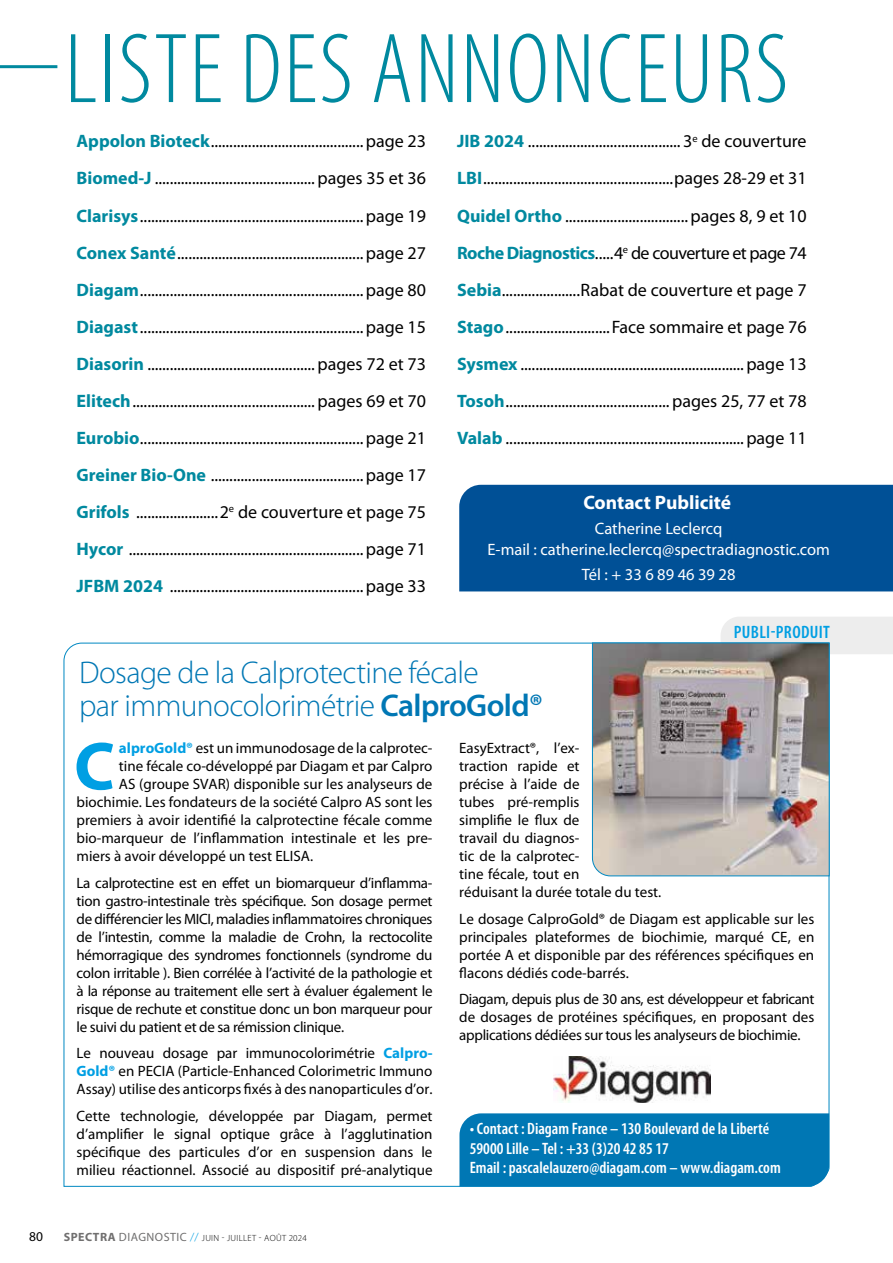
<style>
.page{position:relative;width:893px;height:1263px;background:#fff}
.page>*{position:absolute;margin:0;border:0;box-sizing:border-box;transform-origin:0 0}
.t1{font:300 condensed 100.5px "Myriad Pro";letter-spacing:.02em;color:#00899f}
.t2{font:700 68.4px "Myriad Pro";color:#009fe3}
.t3{font:300 31.5px/33px "Myriad Pro";letter-spacing:-.02em;color:#0077b4}
.t4{font:700 19.5px "Myriad Pro";color:#fff}
.t5{font:18px/37px "Myriad Pro";color:#000;text-align:justify}
.t6{font:600 condensed 18px "Myriad Pro";letter-spacing:.02em;color:#009fe3}
.t7{font:600 condensed 16.5px/19.5px "Myriad Pro";color:#fff}
.t8{font:16.5px/21px "Myriad Pro";color:#fff;text-align:center}
.t9{font:15px/18px "Myriad Pro";color:#000;text-align:justify}
.t10{font:13.5px "Myriad Pro";color:#000}
.t11{font:300 9px "Myriad Pro";letter-spacing:.04em;color:#000}
.s1{font-weight:700;color:#00899f}
.s2{font-weight:600}
.s3{font-weight:700;color:#009fe3}
.s4{font-weight:700;font-size:12px;color:#706f6f}
.s5{font-weight:400;font-size:12px;color:#706f6f}
.s6{font-size:12px;color:#009fe3}
</style>
<div class="page">
<div style="left:459px;top:485px;width:434px;height:106px;background:#005096"></div>
<hr style="left:0;top:65px;width:57px;height:3px;background:#00899f">
<div style="left:721px;top:617px;width:172px;height:37px;background:#ededed"></div>
<svg style="left:64px;top:643px;width:765px;height:544px"></svg>
<div style="left:459px;top:1113px;width:370px;height:73px;background:#0077b4"></div>
<img style="left:592px;top:642px;width:238px;height:234px">
<img style="left:553px;top:1057px;width:158px;height:45px">
<h1 class="t1" style="left:65px;top:9px;width:725px">LISTE DES ANNONCEURS</h1>
<p class="t5" style="left:77px;top:123px;width:351px"><span class="s1">Appolon Bioteck</span>.........................................page 23<br><span class="s1">Biomed-J</span> ...........................................pages 35 et 36<br><span class="s1">Clarisys</span>............................................................page 19<br><span class="s1">Conex Santé</span>..................................................page 27<br><span class="s1">Diagam</span>............................................................page 80<br><span class="s1">Diagast</span>............................................................page 15<br><span class="s1">Diasorin</span> .............................................pages 72 et 73<br><span class="s1">Elitech</span>.................................................pages 69 et 70<br><span class="s1">Eurobio</span>............................................................page 21<br><span class="s1">Greiner Bio-One</span> .........................................page 17<br><span class="s1">Grifols</span> ......................2<sup>e</sup> de couverture et page 75<br><span class="s1">Hycor</span> ...............................................................page 71<br><span class="s1">JFBM 2024</span> ....................................................page 33</p>
<p class="t5" style="left:457px;top:123px;width:351px"><span class="s1">JIB 2024</span> ......................................... 3<sup>e</sup> de couverture <span class="s1">LBI</span>...................................................pages 28-29 et 31<br><span class="s1">Quidel Ortho</span> .................................pages 8, 9 et 10<br><span class="s1">Roche Diagnostics</span>.....4<sup>e</sup> de couverture et page 74<br><span class="s1">Sebia</span>.....................Rabat de couverture et page 7<br><span class="s1">Stago</span>............................Face sommaire et page 76<br><span class="s1">Sysmex</span> ............................................................page 13<br><span class="s1">Tosoh</span>............................................ pages 25, 77 et 78<br><span class="s1">Valab</span> ................................................................page 11</p>
<h3 class="t4" style="left:583px;top:489px;width:149px">Contact Publicité</h3>
<p class="t8" style="left:487px;top:518px;width:344px">Catherine Leclercq<br>E-mail : catherine.leclercq@spectradiagnostic.com</p>
<p class="t8" style="left:582px;top:564px;width:155px">Tél : + 33 6 89 46 39 28</p>
<p class="t6" style="left:734px;top:621px;width:98px">PUBLI-PRODUIT</p>
<h3 class="t3" style="left:79px;top:655px;width:465px">Dosage de la Calprotectine fécale<br>par immunocolorimétrie <span class="s2">CalproGold®</span></h3>
<h2 class="t2" style="left:74px;top:722px;width:42px">C</h2>
<p class="t9" style="left:119px;top:739px;width:315px"><span class="s3">alproGold®</span> est un immunodosage de la calprotec-</p>
<p class="t9" style="left:459px;top:739px;width:204px;text-align:left">EasyExtract®, l’ex-<br>traction rapide et<br>précise à l’aide de<br>tubes pré-remplis<br>simplifie le flux de<br>travail du diagnos-<br>tic de la calprotec-<br>tine fécale, tout en<br>réduisant la durée totale du test.</p>
<p class="t9" style="left:459px;top:910px;width:357px">Le dosage CalproGold® de Diagam est applicable sur les principales plateformes de biochimie, marqué CE, en portée A et disponible par des références spécifiques en flacons dédiés code-barrés.</p>
<p class="t9" style="left:459px;top:990px;width:357px">Diagam, depuis plus de 30 ans, est développeur et fabricant de dosages de protéines spécifiques, en proposant des applications dédiées sur tous les analyseurs de biochimie.</p>
<p class="t9" style="left:119px;top:757px;width:315px">tine fécale co-développé par Diagam et par Calpro</p>
<p class="t9" style="left:119px;top:775px;width:315px">AS (groupe SVAR) disponible sur les analyseurs de</p>
<p class="t9" style="left:77px;top:793px;width:357px">biochimie. Les fondateurs de la société Calpro AS sont les</p>
<p class="t9" style="left:77px;top:811px;width:357px">premiers à avoir identifié la calprotectine fécale comme</p>
<p class="t9" style="left:77px;top:829px;width:357px">bio-marqueur de l’inflammation intestinale et les pre-</p>
<p class="t9" style="left:77px;top:847px;width:238px">miers à avoir développé un test ELISA.</p>
<p class="t9" style="left:77px;top:874px;width:357px">La calprotectine est en effet un biomarqueur d’inflamma&shy;tion gastro-intestinale très spécifique. Son dosage permet de différencier les MICI, maladies inflammatoires chroniques de l’intestin, comme la maladie de Crohn, la rectocolite hémorragique des syndromes fonctionnels (syndrome du colon irritable ). Bien corrélée à l’activité de la pathologie et à la réponse au traitement elle sert à évaluer également le risque de rechute et constitue donc un bon marqueur pour le suivi du patient et de sa rémission clinique.</p>
<p class="t9" style="left:77px;top:1044px;width:357px">Le nouveau dosage par immunocolorimétrie <span class="s3">Calpro-Gold®</span> en PECIA (Particle-Enhanced Colorimetric Immuno Assay) utilise des anticorps fixés à des nanoparticules d’or.</p>
<p class="t9" style="left:77px;top:1107px;width:357px">Cette technologie, développée par Diagam, permet d’amplifier le signal optique grâce à l’agglutination spécifique des particules d’or en suspension dans le milieu réactionnel. Associé au dispositif pré-analytique</p>
<p class="t7" style="left:470px;top:1119px;width:313px">• Contact : Diagam France – 130 Boulevard de la Liberté<br>59000 Lille – Tel : +33 (3)20 42 85 17<br>Email : pascalelauzero@diagam.com – www.diagam.com</p>
<p class="t10" style="left:29px;top:1228px;width:16px">80</p>
<p class="t11" style="left:64px;top:1232px;width:244px"><span class="s4">SPECTRA</span> <span class="s5">DIAGNOSTIC</span> <span class="s6">//</span> JUIN - JUILLET - AOÛT 2024</p>
</div>
